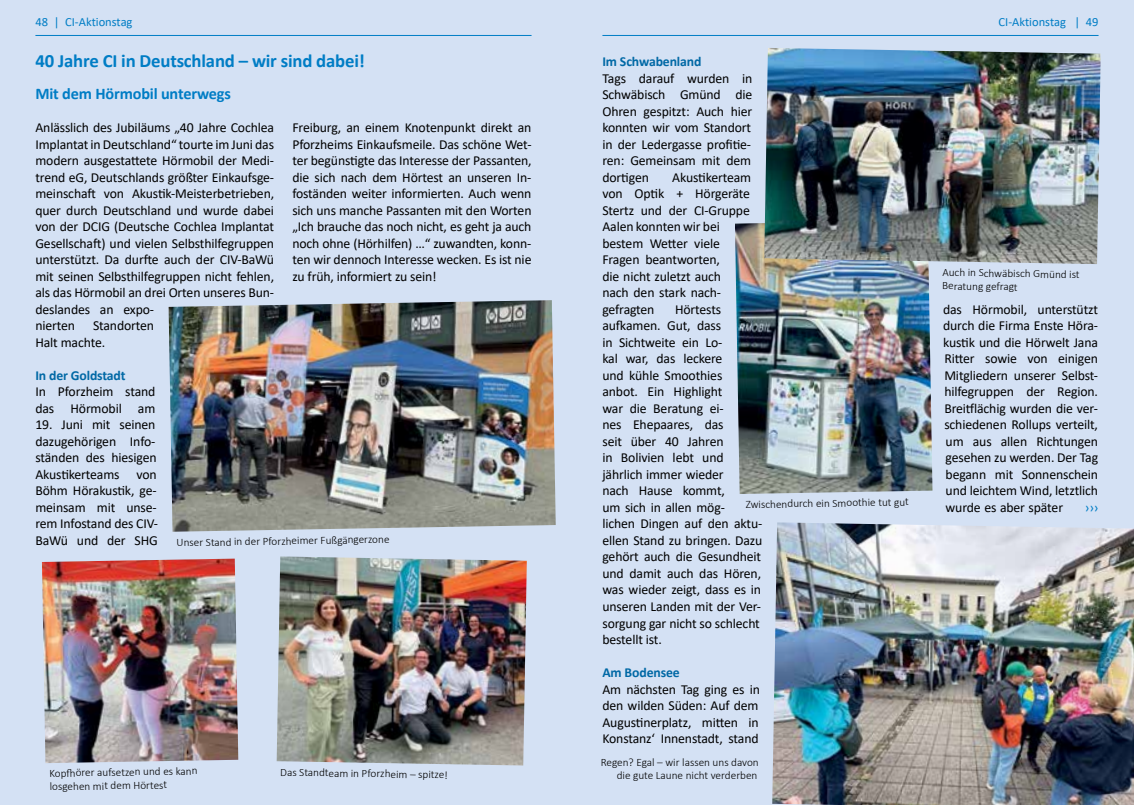
<style>
.page{position:relative;width:1134px;height:805px;background:#fff}
.page>*{position:absolute;margin:0;border:0;box-sizing:border-box;transform-origin:0 0}
.t1{font:700 18.75px "Calibri";letter-spacing:-.01em;color:#007dc5}
.t2{font:700 16.25px "Calibri";letter-spacing:-.01em;color:#007dc5}
.t3{font:13.75px/16.5px "Calibri";letter-spacing:-.01em;color:#000}
.t4{font:700 13.75px "Calibri";letter-spacing:-.01em;color:#0068a5}
.t5{font:13.75px "Calibri";color:#007dc5}
.t6{font:12.5px "Calibri";color:#007dc5}
.t7{font:300 11.25px/13.5px "Calibri";color:#000}
</style>
<div class="page">
<div style="left:0;top:0;width:1134px;height:804px;background:#d4e1f4"></div>
<hr style="left:35px;top:35px;width:496px;height:1px;background:#007dc5">
<hr style="left:602px;top:35px;width:496px;height:1px;background:#007dc5">
<img style="left:169px;top:300px;width:387px;height:231px">
<img style="left:42px;top:558px;width:196px;height:205px">
<img style="left:277px;top:556px;width:250px;height:209px">
<img style="left:735px;top:223px;width:197px;height:271px">
<img style="left:772px;top:522px;width:362px;height:282px">
<img style="left:764px;top:48px;width:337px;height:216px">
<p class="t6" style="left:35px;top:13px;width:99px">48 | CI-Aktionstag</p>
<h1 class="t1" style="left:35px;top:48px;width:331px">40 Jahre CI in Deutschland – wir sind dabei!</h1>
<p class="t2" style="left:35px;top:82px;width:197px">Mit dem Hörmobil unterwegs</p>
<p class="t3" style="left:35px;top:119px;width:240px">Anlässlich des Jubiläums „40 Jahre Cochlea Implantat in Deutschland“ tourte im Juni das modern ausgestattete Hörmobil der Medi&shy;trend eG, Deutschlands größter Einkaufsge&shy;meinschaft von Akustik-Meisterbetrieben, quer durch Deutschland und wurde dabei von der DCIG (Deutsche Cochlea Implantat Gesellschaft) und vielen Selbsthilfegruppen unterstützt. Da durfte auch der CIV-BaWü mit seinen Selbsthilfegruppen nicht fehlen, als das Hörmobil an drei Orten unseres Bun&shy;deslandes an expo-<br>nierten</p>
<p class="t3" style="left:292px;top:119px;width:241px;text-align:justify">Freiburg, an einem Knotenpunkt direkt an Pforzheims Einkaufsmeile. Das schöne Wet&shy;ter begünstigte das Interesse der Passanten, die sich nach dem Hörtest an unseren In&shy;foständen weiter informierten. Auch wenn sich uns manche Passanten mit den Worten „Ich brauche das noch nicht, es geht ja auch noch ohne (Hörhilfen) …“ zuwandten, konn&shy;ten wir dennoch Interesse wecken. Es ist nie zu früh, informiert zu sein!</p>
<p class="t3" style="left:35px;top:317px;width:120px;text-indent:58px">Standorten<br>Halt machte.</p>
<p class="t4" style="left:35px;top:365px;width:92px">In der Goldstadt</p>
<p class="t3" style="left:35px;top:383px;width:121px">In Pforzheim stand das Hörmobil am</p>
<p class="t3" style="left:35px;top:416px;width:124px">19. Juni mit seinen dazugehörigen Info&shy;ständen des hiesigen<br>Akustikerteams von<br>Böhm Hörakustik, ge&shy;meinsam mit unse&shy;rem Infostand des CIV-<br>BaWü und der SHG</p>
<p class="t7" style="left:176px;top:535px;width:214px;rotate:-1deg">Unser Stand in der Pforzheimer Fußgängerzone</p>
<p class="t7" style="left:49px;top:766px;width:150px;rotate:-1deg">Kopfh örer aufsetzen und es kann losgehen mit dem Hörtest</p>
<p class="t7" style="left:280px;top:764px;width:169px;rotate:1deg">Das Standteam in Pforzheim – spitze!</p>
<p class="t4" style="left:602px;top:52px;width:101px">Im Schwabenland</p>
<p class="t3" style="left:602px;top:69px;width:151px;text-align:justify">Tags darauf wurden in Schwäbisch Gmünd die Ohren gespitzt: Auch hier konnten wir vom Standort in der Ledergasse profitie&shy;ren: Gemeinsam mit dem dortigen</p>
<p class="t3" style="left:602px;top:168px;width:150px;text-indent:70px">Akustikerteam von Optik + Hörgeräte<br>Stertz und der CI-Gruppe<br>Aalen konnten wir bei bestem Wetter viele<br>Fragen beantworten,<br>die nicht zuletzt auch<br>nach den stark nach&shy;gefragten</p>
<p class="t3" style="left:602px;top:300px;width:161px;text-indent:73px">Hörtests aufkamen. Gut, dass<br>in Sichtweite ein Lo-<br>kal war, das leckere<br>und kühle Smoothies<br>anbot. Ein Highlight<br>war die Beratung ei-<br>nes Ehepaares, das<br>seit über 40 Jahren<br>in Bolivien lebt und jährlich immer wieder<br>nach Hause kommt,<br>um sich in allen mög-<br>lichen Dingen auf den aktu&shy;ellen Stand zu bringen. Dazu gehört auch die Gesundheit und damit auch das Hören, was wieder zeigt, dass es in unseren Landen mit der Ver&shy;sorgung gar nicht so schlecht bestellt ist.</p>
<p class="t4" style="left:602px;top:662px;width:79px">Am Bodensee</p>
<p class="t3" style="left:602px;top:680px;width:159px;text-align:justify">Am nächsten Tag ging es in den wilden Süden: Auf dem Augustinerplatz, mitten in Konstanz‘ Innenstadt, stand</p>
<p class="t7" style="left:745px;top:497px;width:165px;rotate:-1deg">Zwischendurch ein Smoothie tut gut</p>
<p class="t7" style="left:601px;top:754px;width:159px;text-align:right">Regen? Egal – wir lassen uns davon die gute Laune nicht verderben</p>
<p class="t6" style="left:999px;top:13px;width:101px">CI-Aktionstag | 49</p>
<p class="t7" style="left:943px;top:265px;width:139px;rotate:1deg">Auch in Schwäbisch Gmünd ist<br>Beratung gefragt</p>
<p class="t3" style="left:943px;top:300px;width:157px;text-align:justify">das Hörmobil, unterstützt durch die Firma Enste Höra&shy;kustik und die Hörwelt Jana Ritter sowie von einigen Mitgliedern unserer Selbst&shy;hilfegruppen der Region.<br>Breitflächig wurden die ver&shy;schiedenen Rollups verteilt, um aus allen Richtungen gesehen zu werden. Der Tag begann mit Sonnenschein und leichtem Wind, letztlich wurde es aber später</p>
<p class="t5" style="left:1085px;top:497px;width:15px">›››</p>
</div>
